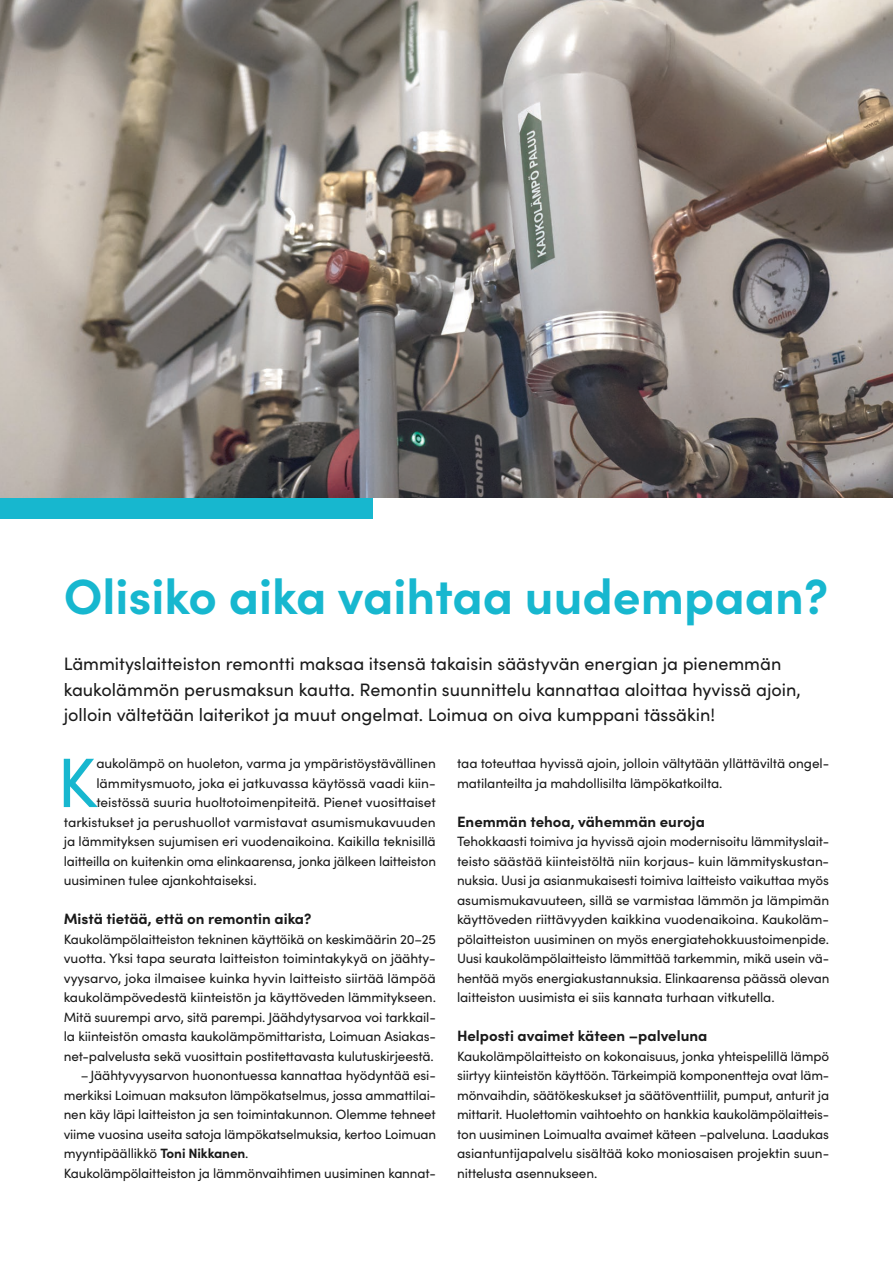
<style>
.page{position:relative;width:893px;height:1263px;background:#fff}
.page>*{position:absolute;margin:0;border:0;box-sizing:border-box;transform-origin:0 0}
.leipateksti{font:70.05px "Sofia Pro";color:#17b7cf}
.Otsikko{font:700 49.5px "Sofia Pro";color:#17b7cf}
.Ingressi{font:18px/25.5px "Sofia Pro";color:#1a1a1a}
.Väliotsikko{font:700 15px "Sofia Pro";color:#1a1a1a}
.leipateksti-2{font:13.5px/19.5px "Sofia Pro";letter-spacing:-.01em;color:#1a1a1a;text-align:justify}
.s1{font-weight:700}
</style>
<div class="page">
<div style="left:0;top:497px;width:372px;height:22px;background:#17b7cf"></div>
<img style="left:0;top:0;width:893px;height:497px">
<p class="Otsikko" style="left:64px;top:558px;width:766px">Olisiko aika vaihtaa uudempaan?</p>
<p class="Ingressi" style="left:64px;top:650px;width:739px">Lämmityslaitteiston remontti maksaa itsensä takaisin säästyvän energian ja pienemmän kaukolämmön perusmaksun kautta. Remontin suunnittelu kannattaa aloittaa hyvissä ajoin, jolloin vältetään laiterikot ja muut ongelmat. Loimua on oiva kumppani tässäkin!</p>
<p class="leipateksti" style="left:57px;top:731px;width:42px">K</p>
<p class="leipateksti-2" style="left:96px;top:753px;width:341px">aukolämpö on huoleton, varma ja ympäristöystävällinen</p>
<p class="leipateksti-2" style="left:96px;top:772px;width:341px">lämmitysmuoto, joka ei jatkuvassa käytössä vaadi kiin-</p>
<p class="leipateksti-2" style="left:96px;top:792px;width:341px">teistössä suuria huoltotoimenpiteitä. Pienet vuosittaiset</p>
<p class="leipateksti-2" style="left:64px;top:811px;width:373px">tarkistukset ja perushuollot varmistavat asumismukavuuden</p>
<p class="leipateksti-2" style="left:64px;top:831px;width:374px">ja lämmityksen sujumisen eri vuodenaikoina. Kaikilla teknisillä</p>
<p class="leipateksti-2" style="left:64px;top:850px;width:374px">laitteilla on kuitenkin oma elinkaarensa, jonka jälkeen laitteiston</p>
<p class="leipateksti-2" style="left:64px;top:870px;width:194px">uusiminen tulee ajankohtaiseksi.</p>
<p class="Väliotsikko" style="left:64px;top:907px;width:249px">Mistä tietää, että on remontin aika?</p>
<p class="leipateksti-2" style="left:64px;top:928px;width:374px">Kaukolämpölaitteiston tekninen käyttöikä on keskimäärin 20–25 vuotta. Yksi tapa seurata laitteiston toimintakykyä on jäähty&shy;vyysarvo, joka ilmaisee kuinka hyvin laitteisto siirtää lämpöä kaukolämpövedestä kiinteistön ja käyttöveden lämmitykseen.<br>Mitä suurempi arvo, sitä parempi. Jäähdytysarvoa voi tarkkail&shy;la kiinteistön omasta kaukolämpömittarista, Loimuan Asiakas&shy;net-palvelusta sekä vuosittain postitettavasta kulutuskirjeestä.</p>
<p class="leipateksti-2" style="left:64px;top:1065px;width:374px;text-indent:17px">– Jäähtyvyysarvon huonontuessa kannattaa hyödyntää esi&shy;merkiksi Loimuan maksuton lämpökatselmus, jossa ammattilai&shy;nen käy läpi laitteiston ja sen toimintakunnon. Olemme tehneet viime vuosina useita satoja lämpökatselmuksia, kertoo Loimuan myyntipäällikkö <span class="s1">Toni Nikkanen</span>.</p>
<p class="leipateksti-2" style="left:64px;top:1162px;width:374px">Kaukolämpölaitteiston ja lämmönvaihtimen uusiminen kannat-</p>
<p class="leipateksti-2" style="left:457px;top:753px;width:374px">taa toteuttaa hyvissä ajoin, jolloin vältytään yllättäviltä ongel&shy;matilanteilta ja mahdollisilta lämpökatkoilta.</p>
<p class="Väliotsikko" style="left:457px;top:810px;width:249px">Enemmän tehoa, vähemmän euroja</p>
<p class="leipateksti-2" style="left:457px;top:831px;width:374px">Tehokkaasti toimiva ja hyvissä ajoin modernisoitu lämmityslait&shy;teisto säästää kiinteistöltä niin korjaus- kuin lämmityskustan&shy;nuksia. Uusi ja asianmukaisesti toimiva laitteisto vaikuttaa myös asumismukavuuteen, sillä se varmistaa lämmön ja lämpimän käyttöveden riittävyyden kaikkina vuodenaikoina. Kaukoläm&shy;pölaitteiston uusiminen on myös energiatehokkuustoimenpide.<br>Uusi kaukolämpölaitteisto lämmittää tarkemmin, mikä usein vä&shy;hentää myös energiakustannuksia. Elinkaarensa päässä olevan laitteiston uusimista ei siis kannata turhaan vitkutella.</p>
<p class="Väliotsikko" style="left:457px;top:1024px;width:252px">Helposti avaimet käteen –palveluna</p>
<p class="leipateksti-2" style="left:457px;top:1045px;width:374px">Kaukolämpölaitteisto on kokonaisuus, jonka yhteispelillä lämpö siirtyy kiinteistön käyttöön. Tärkeimpiä komponentteja ovat läm&shy;mönvaihdin, säätökeskukset ja säätöventtiilit, pumput, anturit ja mittarit. Huolettomin vaihtoehto on hankkia kaukolämpölaitteis&shy;ton uusiminen Loimualta avaimet käteen –palveluna. Laadukas asiantuntijapalvelu sisältää koko moniosaisen projektin suun&shy;nittelusta asennukseen.</p>
</div>
